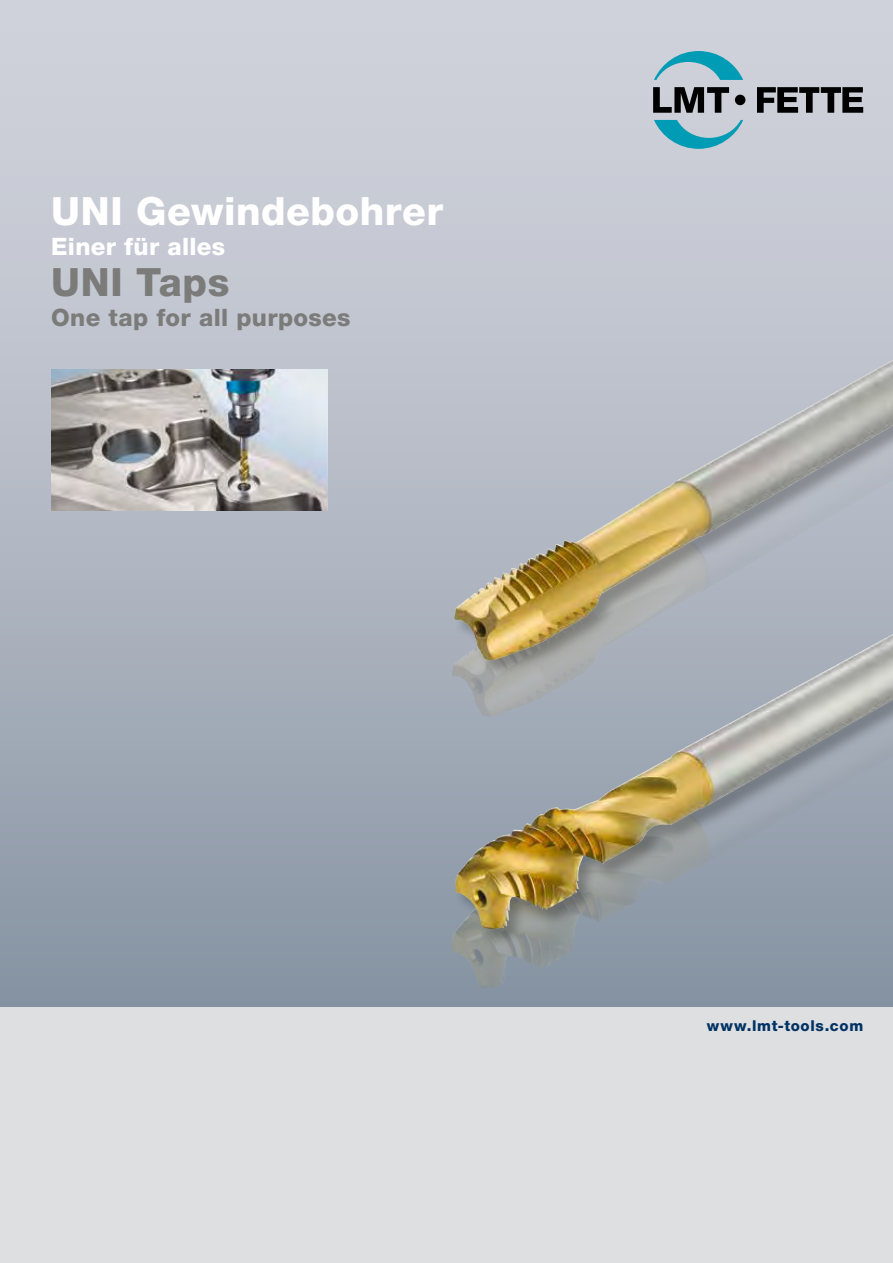
<style>
.page{position:relative;width:893px;height:1263px;background:#fff}
.page>*{position:absolute;margin:0;border:0;box-sizing:border-box;transform-origin:0 0}
.t1{font:800 39px "Helvetica Neue LT Pro";letter-spacing:.015em;color:#fff}
.t2{font:800 39px "Helvetica Neue LT Pro";letter-spacing:.015em;color:#7b7b7a}
.t3{font:800 24px "Helvetica Neue LT Pro";letter-spacing:.015em;color:#7b7b7a}
.t4{font:800 24px "Helvetica Neue LT Pro";letter-spacing:.015em;color:#fff}
.t5{font:800 15px "Helvetica Neue LT Pro";letter-spacing:.045em;color:#003263}
</style>
<div class="page">
<div style="left:0;top:0;width:893px;height:1008px;background:linear-gradient(to bottom,#d8d9e1,#8a96a5)"></div>
<div style="left:0;top:1008px;width:893px;height:255px;background:#dedfe1"></div>
<svg style="left:757px;top:87px;width:106px;height:26px;background:#58595d"></svg>
<div style="left:735px;top:95px;width:10px;height:10px;background:#000;border-radius:50%"></div>
<svg style="left:653px;top:51px;width:90px;height:98px;background:#82a8b3"></svg>
<img style="left:51px;top:370px;width:276px;height:140px">
<img style="left:450px;top:690px;width:443px;height:298px">
<div style="left:454px;top:602px;width:439px;height:344px;background:#000;opacity:.25"></div>
<img style="left:454px;top:717px;width:439px;height:212px">
<img style="left:452px;top:414px;width:441px;height:303px">
<div style="left:454px;top:331px;width:439px;height:346px;background:#000;opacity:.25"></div>
<img style="left:454px;top:360px;width:439px;height:300px">
<h1 class="t1" style="left:51px;top:188px;width:394px">UNI Gewindebohrer</h1>
<p class="t4" style="left:51px;top:232px;width:176px">Einer für alles</p>
<h1 class="t2" style="left:51px;top:259px;width:180px">UNI Taps</h1>
<p class="t3" style="left:51px;top:303px;width:301px">One tap for all purposes</p>
<p class="t5" style="left:707px;top:1017px;width:158px">www.lmt-tools.com</p>
</div>
